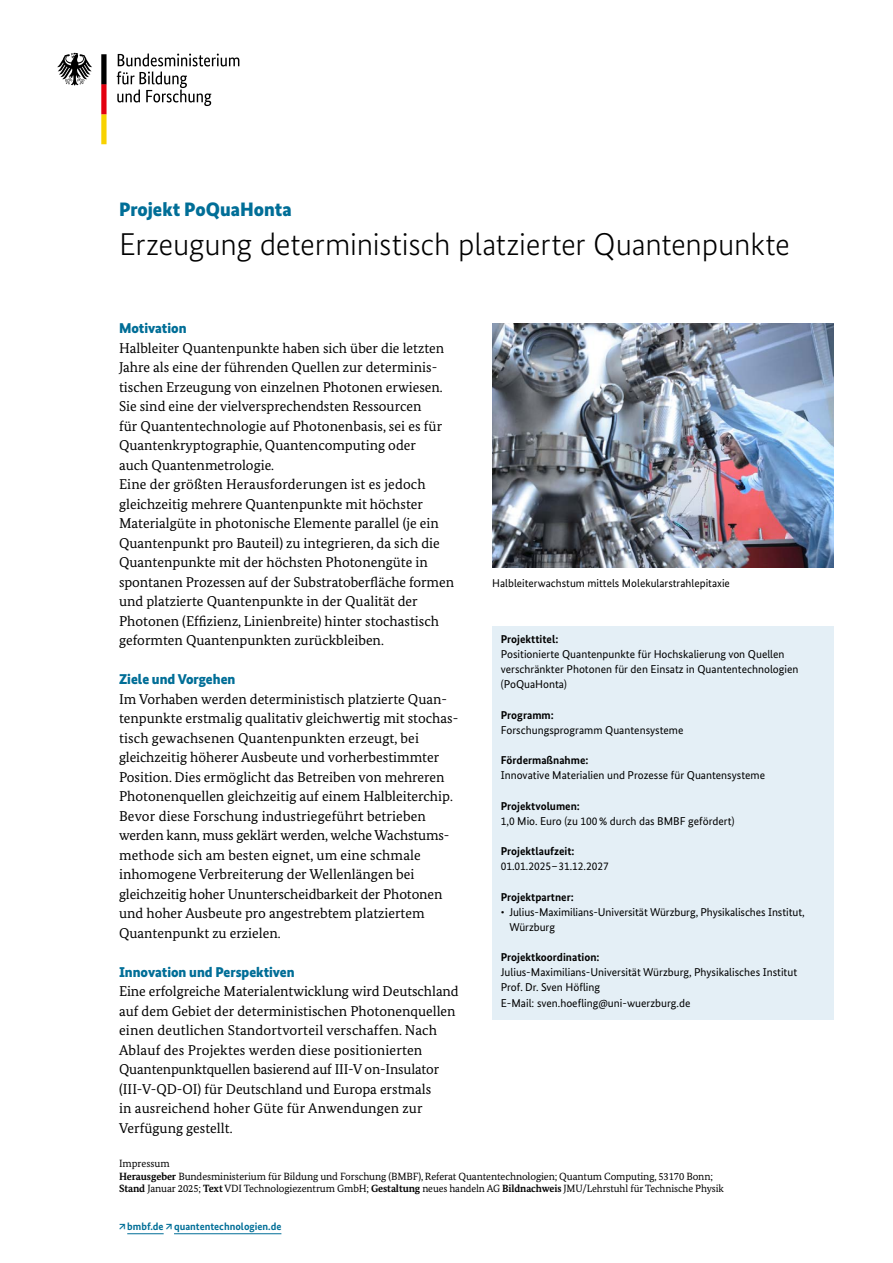
<style>
.page{position:relative;width:893px;height:1263px;background:#fff}
.page>*{position:absolute;margin:0;border:0;box-sizing:border-box;transform-origin:0 0}
.H1_Headline_schwarz{font:300 31.5px "Bundes Sans";letter-spacing:-.01em;color:#000}
.P_Subheadline{font:900 19.5px "Bundes Sans";color:#006e97}
.P_Fliess{font:14.25px/19.5px "Bundes Serif";color:#000}
.H2_Headline{font:900 14.25px "Bundes Sans";color:#006e97}
.P_Kasten{font:11.4px/15.1px "Bundes Sans";color:#000}
.H2_Kasten_Head{font:700 11.4px "Bundes Sans";color:#000}
.t1{font:11.25px "Bundes Sans";color:#000}
.P_Impressum{font:10.5px/12.6px "Bundes Serif";letter-spacing:-.01em;color:#000}
.URL{font:700 10.5px "Bundes Sans";color:#006e97}
.H2_Impressum{font:10.5px "Bundes Serif";color:#000}
.s1{font-weight:700}
</style>
<div class="page">
<svg style="left:117px;top:53px;width:122px;height:53px"></svg>
<svg style="left:57px;top:53px;width:35px;height:33px"></svg>
<svg style="left:101px;top:54px;width:6px;height:90px"></svg>
<div style="left:492px;top:626px;width:341px;height:393px;background:#e4eff6"></div>
<img style="left:492px;top:324px;width:341px;height:243px">
<hr style="left:127px;top:1233px;width:37px;height:1px;background:#006e97">
<hr style="left:174px;top:1233px;width:107px;height:1px;background:#006e97">
<p class="P_Subheadline" style="left:119px;top:198px;width:174px">Projekt PoQuaHonta</p>
<h1 class="H1_Headline_schwarz" style="left:119px;top:227px;width:672px">Erzeugung deterministisch platzierter Quantenpunkte</h1>
<h2 class="H2_Headline" style="left:119px;top:320px;width:69px">Motivation</h2>
<p class="P_Fliess" style="left:119px;top:338px;width:327px">Halbleiter Quantenpunkte haben sich über die letzten Jahre als eine der führenden Quellen zur determinis&shy;tischen Erzeugung von einzelnen Photonen erwiesen.<br>Sie sind eine der vielversprechendsten Ressourcen<br>für Quantentechnologie auf Photonenbasis, sei es für Quantenkryptographie, Quantencomputing oder auch Quantenmetrologie.</p>
<p class="P_Fliess" style="left:119px;top:474px;width:336px">Eine der größten Herausforderungen ist es jedoch gleichzeitig mehrere Quantenpunkte mit höchster Materialgüte in photonische Elemente parallel (je ein Quantenpunkt pro Bauteil) zu integrieren, da sich die Quantenpunkte mit der höchsten Photonengüte in spontanen Prozessen auf der Substratoberfläche formen und platzierte Quantenpunkte in der Qualität der Photonen (Effizienz, Linienbreite) hinter stochastisch geformten Quantenpunkten zurückbleiben.</p>
<h2 class="H2_Headline" style="left:119px;top:671px;width:118px">Ziele und Vorgehen</h2>
<p class="P_Fliess" style="left:119px;top:689px;width:341px">Im Vorhaben werden deterministisch platzierte Quan&shy;tenpunkte erstmalig qualitativ gleichwertig mit stochas&shy;tisch gewachsenen Quantenpunkten erzeugt, bei gleichzeitig höherer Ausbeute und vorherbestimmter Position. Dies ermöglicht das Betreiben von mehreren Photonenquellen gleichzeitig auf einem Halbleiterchip.<br>Bevor diese Forschung industriegeführt betrieben werden kann, muss geklärt werden, welche Wachstums&shy;methode sich am besten eignet, um eine schmale inhomogene Verbreiterung der Wellenlängen bei gleichzeitig hoher Ununterscheidbarkeit der Photonen und hoher Ausbeute pro angestrebtem platziertem Quantenpunkt zu erzielen.</p>
<h2 class="H2_Headline" style="left:119px;top:963px;width:177px">Innovation und Perspektiven</h2>
<p class="P_Fliess" style="left:119px;top:981px;width:341px">Eine erfolgreiche Materialentwicklung wird Deutschland auf dem Gebiet der deterministischen Photonenquellen einen deutlichen Standortvorteil verschaffen. Nach Ablauf des Projektes werden diese positionierten Quantenpunktquellen basierend auf III-V on-Insulator (III-V-QD-OI) für Deutschland und Europa erstmals<br>in ausreichend hoher Güte für Anwendungen zur Verfügung gestellt.</p>
<h2 class="H2_Impressum" style="left:119px;top:1157px;width:52px">Impressum</h2>
<p class="P_Impressum" style="left:119px;top:1170px;width:606px"><span class="s1">Herausgeber</span> Bundesministerium für Bildung und Forschung (BMBF), Referat Quantentechnologien; Quantum Computing, 53170 Bonn;<br><span class="s1">Stand</span> Januar 2025; <span class="s1">Text</span> VDI Technologiezentrum GmbH; <span class="s1">Gestaltung</span> neues handeln AG <span class="s1">Bildnachweis</span> JMU/Lehrstuhl für Technische Physik</p>
<p class="t1" style="left:492px;top:576px;width:239px">Halbleiterwachstum mittels Molekularstrahlepitaxie</p>
<h2 class="H2_Kasten_Head" style="left:501px;top:632px;width:59px">Projekttitel:</h2>
<p class="P_Kasten" style="left:501px;top:646px;width:299px">Positionierte Quantenpunkte für Hochskalierung von Quellen verschränkter Photonen für den Einsatz in Quantentechnologien (PoQuaHonta)</p>
<h2 class="H2_Kasten_Head" style="left:501px;top:708px;width:54px">Programm:</h2>
<p class="P_Kasten" style="left:501px;top:722px;width:184px">Forschungsprogramm Quantensysteme</p>
<h2 class="H2_Kasten_Head" style="left:501px;top:753px;width:89px">Fördermaßnahme:</h2>
<p class="P_Kasten" style="left:501px;top:768px;width:266px">Innovative Materialien und Prozesse für Quantensysteme</p>
<h2 class="H2_Kasten_Head" style="left:501px;top:799px;width:81px">Projektvolumen:</h2>
<p class="P_Kasten" style="left:501px;top:813px;width:235px">1,0 Mio. Euro (zu 100% durch das BMBF gefördert)</p>
<h2 class="H2_Kasten_Head" style="left:501px;top:844px;width:75px">Projektlaufzeit:</h2>
<p class="P_Kasten" style="left:501px;top:859px;width:109px">01.01.2025–31.12.2027</p>
<h2 class="H2_Kasten_Head" style="left:501px;top:890px;width:74px">Projektpartner:</h2>
<p class="P_Kasten" style="left:509px;top:904px;width:297px;text-indent:-9px">• Julius-Maximilians-Universität Würzburg, Physikalisches Institut,<br>Würzburg</p>
<h2 class="H2_Kasten_Head" style="left:501px;top:950px;width:100px">Projektkoordination:</h2>
<p class="P_Kasten" style="left:501px;top:965px;width:298px">Julius-Maximilians-Universität Würzburg, Physikalisches Institut<br>Prof. Dr. Sven Höfling<br>E-Mail: sven.hoefling@uni-wuerzburg.de</p>
<p class="URL" style="left:119px;top:1220px;width:164px">↗bmbf.de ↗quantentechnologien.de</p>
</div>
